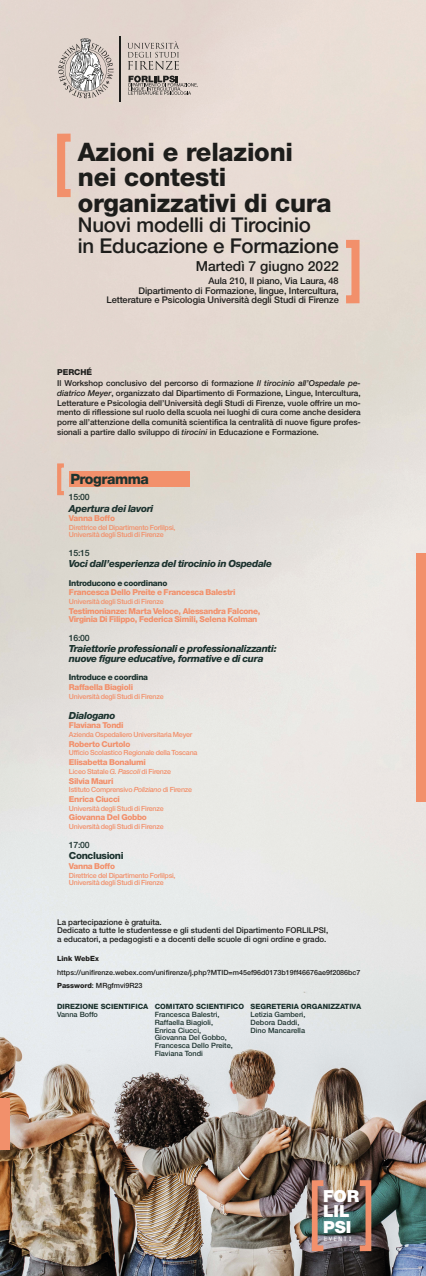
<style>
.page{position:relative;width:426px;height:1276px;background:#fff}
.page>*{position:absolute;margin:0;border:0;box-sizing:border-box;transform-origin:0 0}
.Normale{font:800 25.5px/25.5px "Helvetica Neue LT Pro";letter-spacing:-.01em;color:#1d1d1b}
.Normale-2{font:500 20.4px/20.4px "Helvetica Neue LT Pro";letter-spacing:-.01em;color:#1d1d1b}
.t1{font:900 16.65px "Helvetica Neue LT Pro";color:#fff}
.t2{font:800 14.2px "Helvetica Neue LT Pro";letter-spacing:-.035em;color:#1d332f}
.t3{font:500 13.85px "Helvetica Neue LT Pro";color:#1d1d1b}
.t4{font:italic 800 9.8px/9.8px "Helvetica Neue LT Pro";letter-spacing:-.035em;color:#1d332f}
.t5{font:800 9.8px "Helvetica Neue LT Pro";letter-spacing:-.035em;color:#1d332f}
.t6{font:500 9.2px/9.2px "Helvetica Neue LT Pro";letter-spacing:-.01em;color:#1d1d1b;text-align:right}
.t7{font:500 8.7px "Helvetica Neue LT Pro";letter-spacing:-.03em;color:#1d332f}
.t8{font:500 8.2px/9.8px "Helvetica Neue LT Pro";color:#1d1d1b;text-align:justify}
.Normale-3{font:8.2px "Orator Std";color:#fff}
.t9{font:800 8.2px "Helvetica Neue LT Pro";color:#1d1d1b}
.t10{font:800 8.15px/8.2px "Helvetica Neue LT Pro";letter-spacing:-.035em;color:#f2906b}
.t11{font:800 8.15px "Helvetica Neue LT Pro";letter-spacing:-.035em;color:#1d332f}
.t12{font:500 8px/8.5px "Helvetica Neue LT Pro";color:#1d1d1b}
.t13{font:500 7.3px/7.7px "Helvetica Neue LT Pro";color:#1d332f}
.t14{font:800 7.3px "Helvetica Neue LT Pro";color:#1d332f}
.t15{font:500 7.15px "Helvetica Neue LT Pro";color:#1d1d1b}
.t16{font:800 7.15px "Helvetica Neue LT Pro";color:#1d1d1b}
.t17{font:500 7.1px/7.1px "Helvetica Neue LT Pro";letter-spacing:-.03em;color:#f2906b}
.s1{font-style:italic}
.s2{font-weight:800}
</style>
<div class="page">
<img style="left:0;top:0;width:425px;height:1276px">
<div style="left:356px;top:1180px;width:15px;height:71px;border:6px solid #f2906b"></div>
<div style="left:311px;top:1180px;width:15px;height:71px;border:6px solid #f2906b"></div>
<div style="left:0;top:1098px;width:9px;height:51px;background:#f2906b"></div>
<div style="left:416px;top:553px;width:9px;height:248px;background:#f2906b"></div>
<div style="left:341px;top:240px;width:18px;height:63px;border:8px solid #f2906b"></div>
<div style="left:57px;top:134px;width:17px;height:63px;border:8px solid #f2906b"></div>
<hr style="left:119px;top:36px;width:2px;height:66px;background:#1d1d1b">
<svg style="left:58px;top:37px;width:55px;height:61px;background:#c2bab6"></svg>
<svg style="left:127px;top:41px;width:52px;height:29px;background:#c4b8b2"></svg>
<svg style="left:128px;top:76px;width:70px;height:19px"></svg>
<div style="left:57px;top:463px;width:9px;height:32px;border:4px solid #f2906b"></div>
<div style="left:69px;top:471px;width:120px;height:16px;background:#f2906b"></div>
<p class="Normale" style="left:78px;top:139px;width:255px">Azioni e relazioni nei contesti organizzativi di cura</p>
<p class="Normale-2" style="left:78px;top:215px;width:262px">Nuovi modelli di Tirocinio<br>in Educazione e Formazione</p>
<p class="t3" style="left:195px;top:257px;width:144px">Martedì 7 giugno 2022</p>
<p class="t6" style="left:106px;top:276px;width:233px">Aula 210, II piano, Via Laura, 48<br>Dipartimento di Formazione, lingue, Intercultura,<br>Letterature e Psicologia Università degli Studi di Firenze</p>
<p class="t9" style="left:57px;top:367px;width:37px">PERCHÉ</p>
<p class="t8" style="left:57px;top:378px;width:305px">Il Workshop conclusivo del percorso di formazione <span class="s1">Il tirocinio all’Ospedale pe&shy;diatrico Meyer</span>, organizzato dal Dipartimento di Formazione, Lingue, Intercultura, Letterature e Psicologia dell’Università degli Studi di Firenze, vuole offrire un mo&shy;mento di riflessione sul ruolo della scuola nei luoghi di cura come anche desidera porre all’attenzione della comunità scientifica la centralità di nuove figure profes&shy;sionali a partire dallo sviluppo di <span class="s1">tirocini</span> in Educazione e Formazione.</p>
<p class="t2" style="left:70px;top:471px;width:80px">Programma</p>
<p class="t7" style="left:69px;top:492px;width:22px">15:00</p>
<p class="t4" style="left:69px;top:503px;width:86px">Apertura dei lavori</p>
<p class="t10" style="left:69px;top:514px;width:47px">Vanna Boffo</p>
<p class="t17" style="left:69px;top:524px;width:108px">Direttrice del Dipartimento Forlilpsi,<br>Università degli Studi di Firenze</p>
<p class="t7" style="left:69px;top:548px;width:22px">15:15</p>
<p class="t4" style="left:69px;top:559px;width:204px">Voci dall’esperienza del tirocinio in Ospedale</p>
<p class="t11" style="left:69px;top:578px;width:100px">Introducono e coordinano</p>
<p class="t10" style="left:69px;top:588px;width:168px">Francesca Dello Preite e Francesca Balestri</p>
<p class="t17" style="left:69px;top:598px;width:96px">Università degli Studi di Firenze</p>
<p class="t10" style="left:69px;top:607px;width:193px">Testimonianze: Marta Veloce, Alessandra Falcone,<br>Virginia Di Filippo, Federica Simili, Selena Kolman</p>
<p class="t7" style="left:69px;top:632px;width:22px">16:00</p>
<p class="t4" style="left:69px;top:644px;width:209px">Traiettorie professionali e professionalizzanti: nuove figure educative, formative e di cura</p>
<p class="t11" style="left:69px;top:672px;width:81px">Introduce e coordina</p>
<p class="t10" style="left:69px;top:683px;width:66px">Raffaella Biagioli</p>
<p class="t17" style="left:69px;top:692px;width:96px">Università degli Studi di Firenze</p>
<p class="t4" style="left:69px;top:710px;width:48px">Dialogano</p>
<p class="t10" style="left:69px;top:721px;width:56px">Flaviana Tondi</p>
<p class="t17" style="left:69px;top:731px;width:125px">Azienda Ospedaliero Universitaria Meyer</p>
<p class="t10" style="left:69px;top:740px;width:63px">Roberto Curtolo</p>
<p class="t17" style="left:69px;top:749px;width:130px">Ufficio Scolastico Regionale della Toscana</p>
<p class="t10" style="left:69px;top:758px;width:78px">Elisabetta Bonalumi</p>
<p class="t17" style="left:69px;top:767px;width:103px">Liceo Statale <span class="s1">G. Pascoli</span> di Firenze</p>
<p class="t10" style="left:69px;top:776px;width:46px">Silvia Mauri</p>
<p class="t17" style="left:69px;top:786px;width:124px">Istituto Comprensivo <span class="s1">Poliziano</span> di Firenze</p>
<p class="t10" style="left:69px;top:795px;width:53px">Enrica Ciucci</p>
<p class="t17" style="left:69px;top:804px;width:96px">Università degli Studi di Firenze</p>
<p class="t10" style="left:69px;top:813px;width:79px">Giovanna Del Gobbo</p>
<p class="t17" style="left:69px;top:823px;width:96px">Università degli Studi di Firenze</p>
<p class="t7" style="left:69px;top:839px;width:22px">17:00</p>
<p class="t5" style="left:69px;top:850px;width:56px">Conclusioni</p>
<p class="t10" style="left:69px;top:862px;width:47px">Vanna Boffo</p>
<p class="t17" style="left:69px;top:871px;width:108px">Direttrice del Dipartimento Forlilpsi,<br>Università degli Studi di Firenze</p>
<p class="t12" style="left:57px;top:917px;width:106px">La partecipazione è gratuita.</p>
<p class="t12" style="left:57px;top:926px;width:272px">Dedicato a tutte le studentesse e gli studenti del Dipartimento FORLILPSI, a educatori, a pedagogisti e a docenti delle scuole di ogni ordine e grado.</p>
<p class="t16" style="left:57px;top:954px;width:43px">Link WebEx</p>
<p class="t15" style="left:57px;top:968px;width:304px">https://unifirenze.webex.com/unifirenze/j.php?MTID=m45ef96d0173b19ff46676ae9f2086bc7</p>
<p class="t15" style="left:57px;top:981px;width:87px"><span class="s2">Password</span>: MRgfmvi9R23</p>
<p class="t14" style="left:57px;top:1001px;width:93px">DIREZIONE SCIENTIFICA</p>
<p class="t13" style="left:57px;top:1010px;width:42px">Vanna Boffo</p>
<p class="t14" style="left:250px;top:1001px;width:112px">SEGRETERIA ORGANIZZATIVA</p>
<p class="t13" style="left:250px;top:1010px;width:56px">Letizia Gamberi,<br>Debora Daddi,<br>Dino Mancarella</p>
<p class="t14" style="left:154px;top:1001px;width:91px">COMITATO SCIENTIFICO</p>
<p class="t13" style="left:154px;top:1010px;width:79px">Francesca Balestri,<br>Raffaella Biagioli,<br>Enrica Ciucci,<br>Giovanna Del Gobbo,<br>Francesca Dello Preite,<br>Flaviana Tondi</p>
<p class="t1" style="left:322px;top:1186px;width:38px">FOR</p>
<p class="t1" style="left:322px;top:1201px;width:28px">LIL</p>
<p class="t1" style="left:322px;top:1216px;width:30px">PSI</p>
<p class="Normale-3" style="left:322px;top:1232px;width:31px">eventi</p>
</div>
